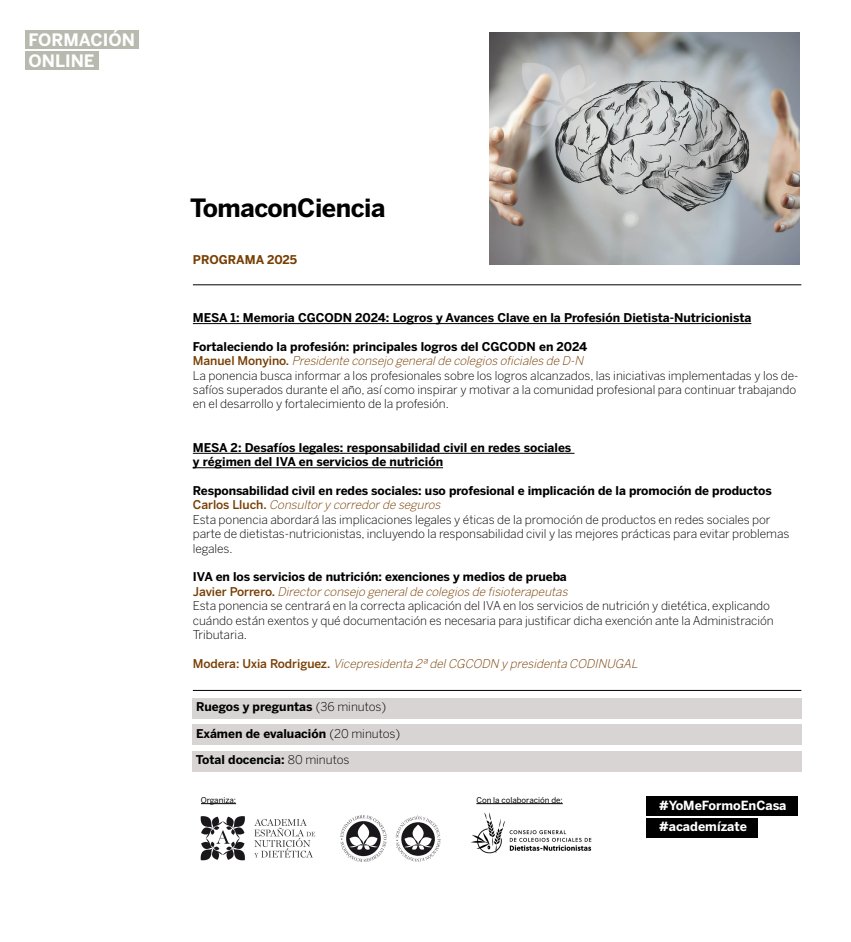
<style>
.page{position:relative;width:851px;height:942px;background:#fff}
.page>*{position:absolute;margin:0;border:0;box-sizing:border-box;transform-origin:0 0}
.t1{font:700 25px "Benton Sans";letter-spacing:-.02em;color:#000}
.t2{font:700 17px/20.4px "Benton Sans";color:#fff}
.t3{font:700 12.6px/20.9px "Benton Sans";color:#fff}
.t4{font:300 12px/14.4px "Benton Sans";letter-spacing:-.005em;color:#000}
.t5{font:700 12px/14.4px "Benton Sans";color:#000}
.t6{font:italic 300 12px "Benton Sans";color:#783f04}
.t7{font:700 12px "Benton Sans";color:#783f04}
.t8{font:8px "Benton Sans";color:#000}
.s1{font-weight:700}
.s2{font-weight:500;color:#783f04}
.s3{font-style:italic;color:#783f04}
.s4{font-weight:500;font-style:normal}
.s5{font-weight:300}
</style>
<div class="page">
<hr style="left:193px;top:690px;width:608px;height:1px;background:#000">
<div style="left:193px;top:697px;width:608px;height:21px;background:#d8d4d3"></div>
<div style="left:193px;top:724px;width:608px;height:21px;background:#d8d4d3"></div>
<div style="left:193px;top:751px;width:608px;height:20px;background:#d8d4d3"></div>
<div style="left:26px;top:30px;width:113px;height:19px;background:#b8b9af"></div>
<div style="left:26px;top:51px;width:73px;height:18px;background:#b8b9af"></div>
<hr style="left:193px;top:323px;width:558px;height:1px;background:#000">
<hr style="left:193px;top:453px;width:381px;height:1px;background:#000">
<hr style="left:193px;top:467px;width:250px;height:1px;background:#000">
<hr style="left:193px;top:284px;width:608px;height:1px;background:#000">
<img style="left:489px;top:33px;width:310px;height:232px">
<div style="left:646px;top:795px;width:151px;height:20px;background:#000"></div>
<div style="left:646px;top:817px;width:111px;height:19px;background:#000"></div>
<img style="left:200px;top:816px;width:116px;height:45px">
<img style="left:340px;top:815px;width:47px;height:47px">
<svg style="left:395px;top:815px;width:45px;height:46px"></svg>
<hr style="left:201px;top:803px;width:35px;height:1px;background:#000">
<hr style="left:476px;top:803px;width:86px;height:1px;background:#000">
<img style="left:471px;top:812px;width:121px;height:42px">
<h2 class="t2" style="left:29px;top:29px;width:108px">FORMACIÓN<br>ONLINE</h2>
<h1 class="t1" style="left:190px;top:192px;width:197px">TomaconCiencia</h1>
<p class="t7" style="left:193px;top:253px;width:106px">PROGRAMA 2025</p>
<p class="t5" style="left:193px;top:310px;width:560px">MESA 1: Memoria CGCODN 2024: Logros y Avances Clave en la Profesión Dietista-Nutricionista</p>
<p class="t4" style="left:193px;top:339px;width:607px"><span class="s1">Fortaleciendo la profesión: principales logros del CGCODN en 2024<br></span><span class="s2">M a n u e l M o n y i n o .</span> <span class="s3">Presidente consejo generalde colegios oficiales de D-N<br></span>La ponencia busca informar a los profesionales sobre los logros alcanzados, las iniciativas implementadas y los de&shy;safíos superados durante el año, así como inspirar y motivar a la comunidad profesional para continuar trabajando en el desarrollo y fortalecimiento de la profesión.</p>
<p class="t5" style="left:193px;top:440px;width:380px">MESA 2: Desafíos legales: responsabilidad civil en redes sociales y régimen del IVA en servicios de nutrición</p>
<p class="t4" style="left:193px;top:483px;width:598px"><span class="s1">Responsabilidad civil en redes sociales: uso profesional e implicación de la promoción de productos<br></span><span class="s2">C a r l o s L l u c h .</span> <span class="s3">Consultory corredorde seguros<br></span>Esta ponencia abordará las implicaciones legales y éticas de la promoción de productos en redes sociales por parte de dietistas-nutricionistas, incluyendo la responsabilidad civil y las mejores prácticas para evitar problemas legales.</p>
<p class="t4" style="left:193px;top:569px;width:582px"><span class="s1">IVA en los servicios de nutrición: exenciones y medios de prueba<br></span><span class="s2">J a v i e r P o r r e r o .</span> <span class="s3">Directorconsejo generalde colegios de fisioterapeutas<br></span>Esta ponencia se centrará en la correcta aplicación del IVA en los servicios de nutrición y dietética, explicando cuándo están exentos y qué documentación es necesaria para justificar dicha exención ante la Administración Tributaria.</p>
<p class="t6" style="left:193px;top:656px;width:449px"><span class="s4">M o d e ra : U x i a R o d r i g u e z .</span> Vicepresidenta 2ªdelCGCODN y presidenta CODINUGAL</p>
<p class="t5" style="left:196px;top:699px;width:191px">Ruegos y preguntas <span class="s5">(36 minutos)</span></p>
<p class="t5" style="left:196px;top:719px;width:206px;line-height:26.4px">Exámen de evaluación <span class="s5">(20 minutos)<br></span>Total docencia: <span class="s5">80 minutos</span></p>
<p class="t3" style="left:659px;top:794px;width:129px">#YoMeFormoEnCasa #academízate</p>
<p class="t8" style="left:201px;top:794px;width:37px">Organiza:</p>
<p class="t8" style="left:476px;top:794px;width:88px">Con la colaboración de:</p>
</div>
